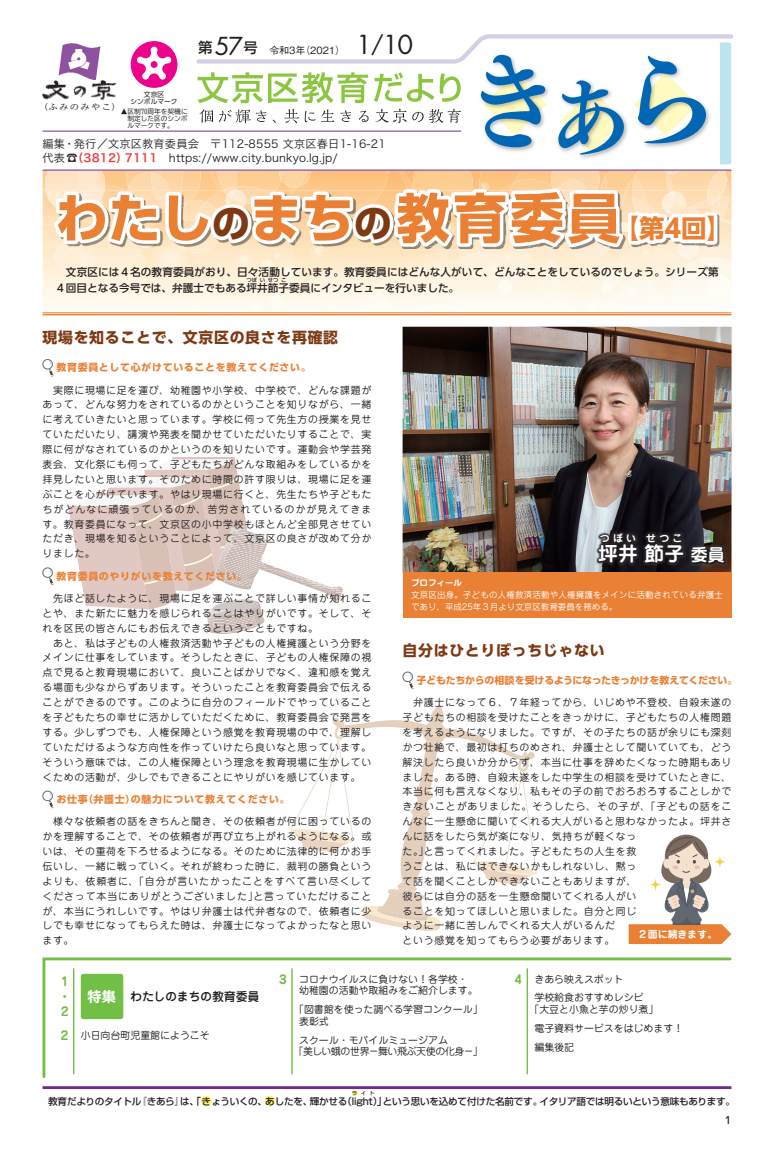
<style>
.page{position:relative;width:774px;height:1151px;background:#fff}
.page>*{position:absolute;margin:0;border:0;box-sizing:border-box;transform-origin:0 0}
.t1{font:53.1px "UD Shin Go Pro Bold 90 pv RKSJ H";letter-spacing:.03em;color:#ea8034}
.t2{font:25.5px "Futura Std";color:#231f20}
.t3{font:19.8px "Jun 501 Pro Bold 90 pv RKSJ H";color:#fff}
.t4{font:17px "Jun 501 Pro Bold 90 pv RKSJ H";color:#fff}
.t5{font:14.9px "UD Shin Go Pro Bold 90 pv RKSJ H";letter-spacing:.05em;color:#7d3913}
.t6{font:12px "Jun 34 Pro Medium 90 pv RKSJ H";letter-spacing:-.025em;color:#231f20}
.t7{font:12px/14.9px "Jun 501 Pro Bold 90 pv RKSJ H";color:#71bf44}
.t8{font:11.2px/14.2px "Hira Kaku Pro W3 90 pv RKSJ H";letter-spacing:.02em;color:#231f20}
.t9{font:10.6px/16.3px "UD Shin Go Pro Medium 90 pv RKSJ H";letter-spacing:.005em;color:#231f20}
.t10{font:9.9px/14.9px "Jun 201 Pro Regular 90 pv RKSJ H";letter-spacing:.07em;color:#231f20;text-align:justify}
.t11{font:9.9px/18.8px "Jun 201 Pro Regular 90 pv RKSJ H";color:#231f20}
.t12{font:9.9px "UD Shin Go Pro Bold 90 pv RKSJ H";letter-spacing:.07em;color:#ea8034}
.t13{font:9.9px "UD Shin Go Pro Bold 90 pv RKSJ H";letter-spacing:-.02em;color:#ea8034}
.t14{font:9.9px "Jun 201 Pro Regular 90 pv RKSJ H";letter-spacing:-.04em;color:#231f20}
.t15{font:9.9px "Gothic BBB Pro Medium 90 pv RKSJ H";color:#231f20}
.t16{font:9.9px "Jun 501 Pro Bold 90 pv RKSJ H";color:#fff}
.t17{font:9.9px "Jun 34 Pro Medium 90 pv RKSJ H";color:#231f20}
.t18{font:9.6px "Shin Go Pro Medium 90 pv RKSJ H";letter-spacing:-.025em;color:#231f20}
.t19{font:8.5px/11.3px "Jun 201 Pro Regular 90 pv RKSJ H";letter-spacing:.02em;color:#fff}
.t20{font:8.5px "Jun 501 Pro Bold 90 pv RKSJ H";color:#fff}
.t21{font:8.4px "UD Reimin Pro Regular 90 pv RKSJ H";letter-spacing:.15em;color:#231f20;scale:1.11 1}
.t22{font:6.7px/7.1px "TBUD Go Std Regular 90 pv RKSJ H";letter-spacing:-.005em;color:#231f20;text-align:justify}
.t23{font:6.7px/7.1px "UD Shin Go Pro Regular 90 pv RKSJ H";color:#231f20;text-align:center}
.t24{font:5.3px "UD Shin Go Pro Medium 90 pv RKSJ H";color:#231f20}
.t25{font:5px "Shin Go Pro Medium 90 pv RKSJ H";color:#231f20}
.s1{font-family:"Shin Go Pro Medium 90 pv RKSJ H";font-size:14.5px}
.s2{font-family:"Futura Std";font-size:24.1px}
.s3{font-family:"Shin Go Pro Medium 90 pv RKSJ H";font-size:14.2px}
.s4{font-size:22px}
.s5{font-family:"Hira Kaku Pro W6 90 pv RKSJ H";color:#ee3d45}
.s6{font-size:38.3px;color:#7d3913}
.s7{font-size:25.5px}
.s8{font-size:19.8px}
.s9{font-family:"Jun 201 Pro Regular 90 pv RKSJ H"}
.s10{font-family:"Kakumin Pro Bold 90 pv RKSJ H";font-size:14.2px;color:#fff}
</style>
<div class="page">
<svg style="left:290px;top:704px;width:247px;height:227px"></svg>
<svg style="left:68px;top:457px;width:275px;height:177px"></svg>
<hr style="left:43px;top:1086px;width:688px;height:3px;background:#6e2c91">
<div style="left:201px;top:1096px;width:11px;height:10px;background:#fff46d;border-radius:50%"></div>
<div style="left:265px;top:1096px;width:10px;height:10px;background:#fff46d;border-radius:50%"></div>
<svg style="left:352px;top:1090px;width:6px;height:6px"></svg>
<svg style="left:196px;top:34px;width:537px;height:130px"></svg>
<hr style="left:43px;top:131px;width:418px;height:1px;background:#6e2c91">
<svg style="left:59px;top:43px;width:41px;height:35px"></svg>
<img style="left:42px;top:78px;width:75px;height:23px">
<svg style="left:131px;top:41px;width:46px;height:47px"></svg>
<svg style="left:42px;top:957px;width:690px;height:121px"></svg>
<svg style="left:42px;top:359px;width:11px;height:18px"></svg>
<svg style="left:42px;top:567px;width:11px;height:18px"></svg>
<svg style="left:42px;top:790px;width:11px;height:18px"></svg>
<svg style="left:402px;top:671px;width:11px;height:18px"></svg>
<img style="left:403px;top:327px;width:328px;height:245px">
<svg style="left:43px;top:170px;width:688px;height:143px"></svg>
<hr style="left:43px;top:313px;width:688px;height:1px;background:#ea8034">
<hr style="left:43px;top:314px;width:688px;height:1px;background:#ea8034">
<div style="left:403px;top:572px;width:328px;height:45px;background:#ea8034"></div>
<img style="left:596px;top:531px;width:131px;height:35px">
<div style="left:81px;top:974px;width:42px;height:45px;background:#71bf44;border-radius:3px"></div>
<hr style="left:291px;top:969px;width:2px;height:105px;background:#71bf44">
<hr style="left:527px;top:969px;width:1px;height:105px;background:#71bf44">
<hr style="left:73px;top:969px;width:1px;height:105px;background:#71bf44">
<svg style="left:629px;top:835px;width:102px;height:109px"></svg>
<p class="t15" style="left:198px;top:47px;width:148px"><span class="s1">第</span><span class="s2">57</span><span class="s3">号</span> 令和3年（2021）</p>
<h2 class="t2" style="left:356px;top:31px;width:58px">1<span class="s4">/</span>10</h2>
<p class="t23" style="left:130px;top:91px;width:49px">文京区<br>シンボルマーク</p>
<p class="t22" style="left:127px;top:108px;width:62px;text-indent:-7px">▲ 区制70周年を契機に制定した区のシンボルマークです。</p>
<p class="t21" style="left:39px;top:103px;width:75px">（ふみのみやこ）</p>
<p class="t8" style="left:43px;top:138px;width:345px">編集・発行／文京区教育委員会　〒112-8555 文京区春日1-16-21代表☎<span class="s5">（3812）7111</span> https://www.city.bunkyo.lg.jp/</p>
<h1 class="t1" style="left:55px;top:198px;width:678px">わたし<span class="s6">の</span>まち<span class="s6">の</span>教育委員<span class="s7">【第4回】</span></h1>
<p class="t9" style="left:55px;top:265px;width:665px">　文京区には４名の教育委員がおり、日々活動しています。教育委員にはどんな人がいて、どんなことをしているのでしょう。シリーズ第<br>４回目となる今号では、弁護士でもある坪井節子委員にインタビューを行いました。</p>
<p class="t24" style="left:247px;top:278px;width:12px">つぼ</p>
<p class="t24" style="left:260px;top:278px;width:7px">い</p>
<p class="t24" style="left:268px;top:278px;width:12px">せつ</p>
<p class="t24" style="left:281px;top:278px;width:7px">こ</p>
<h3 class="t5" style="left:43px;top:332px;width:297px">現場を知ることで、文京区の良さを再確認</h3>
<p class="t12" style="left:56px;top:364px;width:256px">教育委員として心がけていることを教えてください。</p>
<p class="t10" style="left:43px;top:384px;width:330px">　実際に現場に足を運び、幼稚園や小学校、中学校で、どんな課題があって、どんな努力をされているのかということを知りながら、一緒に考えていきたいと思っています。学校に伺って先生方の授業を見せていただいたり、講演や発表を聞かせていただいたりすることで、実際に何がなされているのかというのを知りたいです。運動会や学芸発表会、文化祭にも伺って、子どもたちがどんな取組みをしているかを拝見したいと思います。そのために時間の許す限りは、現場に足を運ぶことを心がけています。やはり現場に行くと、先生たちや子どもたちがどんなに頑張っているのか、苦労されているのかが見えてきます。教育委員になって、文京区の小中学校もほとんど全部見させていただき、現場を知るということによって、文京区の良さが改めて分かりました。</p>
<p class="t12" style="left:56px;top:572px;width:192px">教育委員のやりがいを教えてください。</p>
<p class="t10" style="left:43px;top:592px;width:330px;text-align:left">　先ほど話したように、現場に足を運ぶことで詳しい事情が知れることや、また新たに魅力を感じられることはやりがいです。そして、それを区民の皆さんにもお伝えできるということもですね。<br>　あと、私は子どもの人権救済活動や子どもの人権擁護という分野をメインに仕事をしています。そうしたときに、子どもの人権保障の視点で見ると教育現場において、良いことばかりでなく、違和感を覚える場面も少なからずあります。そういったことを教育委員会で伝えることができるのです。このように自分のフィールドでやっていることを子どもたちの幸せに活かしていただくために、教育委員会で発言をする。少しずつでも、人権保障という感覚を教育現場の中で、理解していただけるような方向性を作っていけたら良いなと思っています。そういう意味では、この人権保障という理念を教育現場に生かしていくための活動が、少しでもできることにやりがいを感じています。</p>
<p class="t12" style="left:56px;top:795px;width:234px">お仕事（弁護士）の魅力について教えてください。</p>
<p class="t10" style="left:43px;top:815px;width:330px">　様々な依頼者の話をきちんと聞き、その依頼者が何に困っているのかを理解することで、その依頼者が再び立ち上がれるようになる。或いは、その重荷を下ろせるようになる。そのために法律的に何かお手伝いし、一緒に戦っていく。それが終わった時に、裁判の勝負というよりも、依頼者に、「自分が言いたかったことをすべて言い尽くしてくださって本当にありがとうございました」と言っていただけることが、本当にうれしいです。やはり弁護士は代弁者なので、依頼者に少しでも幸せになってもらえた時は、弁護士になってよかったなと思います。</p>
<p class="t16" style="left:600px;top:535px;width:38px">つぼい</p>
<p class="t16" style="left:646px;top:535px;width:38px">せつこ</p>
<h3 class="t4" style="left:664px;top:549px;width:62px"><span class="s8">子</span> 委員</h3>
<h3 class="t3" style="left:598px;top:546px;width:68px">坪井 節</h3>
<p class="t20" style="left:411px;top:580px;width:53px">プロフィール</p>
<p class="t19" style="left:411px;top:590px;width:313px">文京区出身。子どもの人権救済活動や人権擁護をメインに活動されている弁護士であり、平成25年３月より文京区教育委員を務める。</p>
<h3 class="t5" style="left:403px;top:645px;width:204px">自分はひとりぼっちじゃない</h3>
<p class="t13" style="left:403px;top:676px;width:336px"><span class="s9">　</span> 子どもたちからの相談を受けるようになったきっかけを教えてください。</p>
<p class="t10" style="left:403px;top:696px;width:330px;text-align:left">　弁護士になって６、７年経ってから、いじめや不登校、自殺未遂の子どもたちの相談を受けたことをきっかけに、子どもたちの人権問題を考えるようになりました。ですが、その子たちの話が余りにも深刻かつ壮絶で、最初は打ちのめされ、弁護士として聞いていても、どう解決したら良いか分からず、本当に仕事を辞めたくなった時期もありました。ある時、自殺未遂をした中学生の相談を受けていたときに、本当に何も言えなくなり、私もその子の前でおろおろすることしかできないことがありました。そうしたら、その子が、「子どもの話をこんなに一生懸命に聞いてくれる大人がいると思わなかったよ。坪井さんに話をしたら気が楽になり、気持ちが軽くなっ<br>た。」と言ってくれました。子どもたちの人生を救<br>うことは、私にはできないかもしれないし、黙っ<br>て話を聞くことしかできないこともありますが、<br>彼らには自分の話を一生懸命聞いてくれる人がい<br>ることを知ってほしいと思いました。自分と同じ<br>ように一緒に苦しんでくれる大人がいるんだ<br>という感覚を知ってもらう必要があります。</p>
<p class="t16" style="left:638px;top:930px;width:81px">２面に続きます。</p>
<p class="t11" style="left:534px;top:971px;width:111px">きあら映えスポット<br>学校給食おすすめレシピ</p>
<p class="t11" style="left:534px;top:1001px;width:150px;text-indent:-5px">「大豆と小魚と芋の炒り煮」<br>電子資料サービスをはじめます！編集後記</p>
<p class="t11" style="left:299px;top:971px;width:170px">コロナウイルスに負けない！各学校・</p>
<p class="t7" style="left:514px;top:974px;width:9px">4</p>
<p class="t11" style="left:294px;top:982px;width:190px;text-align:center">幼稚園の活動や取組みをご紹介します。「図書館を使った調べる学習コンクール」</p>
<p class="t11" style="left:299px;top:1013px;width:150px">表彰式<br>スクール・モバイルミュージアム</p>
<p class="t14" style="left:294px;top:1048px;width:191px">「美しい蛾の世界－舞い飛ぶ天使の化身－」</p>
<p class="t7" style="left:279px;top:974px;width:9px">3</p>
<p class="t7" style="left:59px;top:976px;width:14px">1・<br>2</p>
<p class="t6" style="left:88px;top:992px;width:173px"><span class="s10">特集</span> わたしのまちの教育委員</p>
<p class="t7" style="left:61px;top:1029px;width:9px">2</p>
<p class="t11" style="left:81px;top:1027px;width:130px">小日向台町児童館にようこそ</p>
<p class="t25" style="left:352px;top:1091px;width:24px">ライト</p>
<p class="t18" style="left:48px;top:1097px;width:688px">教育だよりのタイトル『きあら』は、「きょういくの、あしたを、輝かせる（light）」という思いを込めて付けた名前です。イタリア語では明るいという意味もあります。</p>
<p class="t17" style="left:725px;top:1117px;width:8px">1</p>
</div>
